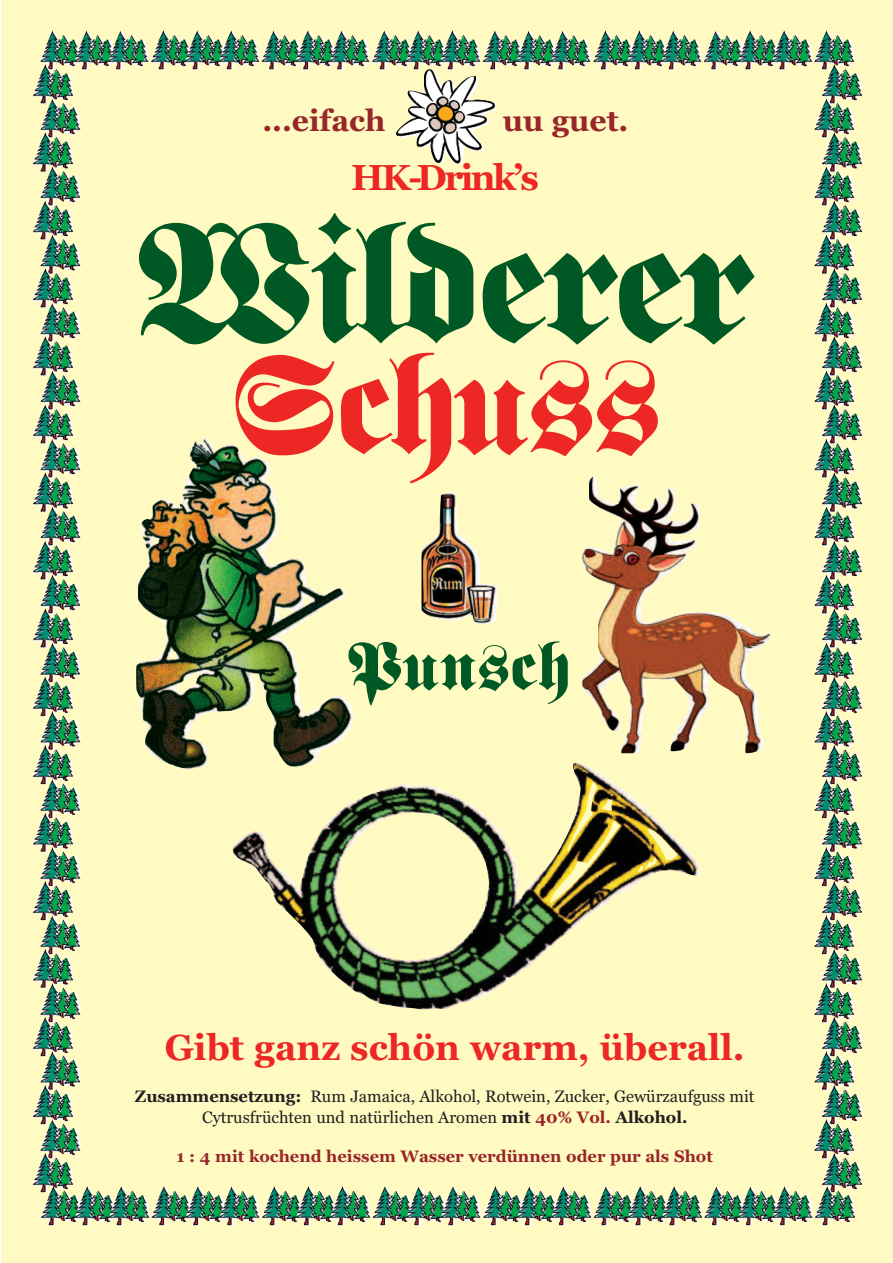
<style>
.page{position:relative;width:893px;height:1263px;background:#fff}
.page>*{position:absolute;margin:0;border:0;box-sizing:border-box;transform-origin:0 0}
.t1{font:180px "Germen Type";letter-spacing:-.03em;color:#005824}
.t2{font:150px "Germen Type";letter-spacing:-.03em;color:#ec2724}
.t3{font:72px "Germen Type";color:#005824}
.t4{font:700 36px "Georgia";color:#ec2724}
.t5{font:700 30px "Georgia";color:#98262a}
.t6{font:16.5px/21px "Georgia";color:#231f20;text-align:center}
.t7{font:700 16.5px "Georgia";color:#98262a}
.s1{font-weight:700}
.s2{font-weight:700;color:#98262a}
</style>
<div class="page">
<div style="left:2px;top:0;width:891px;height:1262px;background:#fffac1"></div>
<img style="left:136px;top:437px;width:218px;height:332px">
<img style="left:582px;top:477px;width:188px;height:276px">
<img style="left:232px;top:763px;width:467px;height:247px">
<img style="left:40px;top:30px;width:34px;height:37px">
<img style="left:33px;top:64px;width:40px;height:34px">
<img style="left:40px;top:98px;width:41px;height:37px">
<img style="left:33px;top:132px;width:40px;height:34px">
<img style="left:40px;top:166px;width:41px;height:37px">
<img style="left:33px;top:200px;width:40px;height:34px">
<img style="left:40px;top:234px;width:41px;height:37px">
<img style="left:33px;top:269px;width:40px;height:34px">
<img style="left:40px;top:303px;width:41px;height:36px">
<img style="left:33px;top:337px;width:40px;height:34px">
<img style="left:40px;top:371px;width:41px;height:36px">
<img style="left:33px;top:405px;width:40px;height:34px">
<img style="left:40px;top:439px;width:41px;height:36px">
<img style="left:33px;top:473px;width:40px;height:34px">
<img style="left:40px;top:507px;width:41px;height:36px">
<img style="left:33px;top:541px;width:40px;height:34px">
<img style="left:40px;top:575px;width:41px;height:36px">
<img style="left:33px;top:609px;width:40px;height:34px">
<img style="left:40px;top:643px;width:41px;height:36px">
<img style="left:33px;top:677px;width:40px;height:34px">
<img style="left:40px;top:711px;width:41px;height:37px">
<img style="left:33px;top:745px;width:40px;height:34px">
<img style="left:40px;top:779px;width:41px;height:37px">
<img style="left:33px;top:813px;width:40px;height:34px">
<img style="left:40px;top:847px;width:41px;height:37px">
<img style="left:33px;top:881px;width:40px;height:34px">
<img style="left:40px;top:915px;width:41px;height:37px">
<img style="left:33px;top:949px;width:40px;height:34px">
<img style="left:40px;top:983px;width:41px;height:37px">
<img style="left:33px;top:1017px;width:40px;height:34px">
<img style="left:40px;top:1051px;width:41px;height:37px">
<img style="left:33px;top:1085px;width:40px;height:34px">
<img style="left:40px;top:1119px;width:41px;height:37px">
<img style="left:33px;top:1153px;width:40px;height:39px">
<img style="left:74px;top:30px;width:34px;height:40px">
<img style="left:108px;top:30px;width:41px;height:40px">
<img style="left:151px;top:30px;width:34px;height:40px">
<img style="left:185px;top:30px;width:34px;height:40px">
<img style="left:219px;top:30px;width:40px;height:40px">
<img style="left:262px;top:30px;width:34px;height:40px">
<img style="left:296px;top:30px;width:34px;height:40px">
<img style="left:330px;top:30px;width:40px;height:40px">
<img style="left:372px;top:30px;width:34px;height:40px">
<img style="left:406px;top:30px;width:34px;height:39px">
<img style="left:440px;top:30px;width:40px;height:39px">
<img style="left:483px;top:30px;width:34px;height:39px">
<img style="left:517px;top:30px;width:34px;height:40px">
<img style="left:551px;top:30px;width:40px;height:40px">
<img style="left:593px;top:30px;width:34px;height:40px">
<img style="left:627px;top:30px;width:34px;height:40px">
<img style="left:661px;top:30px;width:40px;height:40px">
<img style="left:704px;top:30px;width:34px;height:40px">
<img style="left:738px;top:30px;width:34px;height:40px">
<img style="left:772px;top:30px;width:40px;height:40px">
<img style="left:814px;top:30px;width:40px;height:34px">
<img style="left:822px;top:64px;width:40px;height:37px">
<img style="left:814px;top:98px;width:40px;height:34px">
<img style="left:822px;top:132px;width:40px;height:37px">
<img style="left:814px;top:166px;width:40px;height:34px">
<img style="left:822px;top:200px;width:40px;height:37px">
<img style="left:814px;top:234px;width:40px;height:35px">
<img style="left:822px;top:269px;width:40px;height:36px">
<img style="left:814px;top:303px;width:40px;height:34px">
<img style="left:822px;top:337px;width:40px;height:36px">
<img style="left:814px;top:371px;width:40px;height:34px">
<img style="left:822px;top:405px;width:40px;height:36px">
<img style="left:814px;top:439px;width:40px;height:34px">
<img style="left:822px;top:473px;width:40px;height:36px">
<img style="left:814px;top:507px;width:40px;height:34px">
<img style="left:822px;top:541px;width:40px;height:36px">
<img style="left:814px;top:575px;width:40px;height:34px">
<img style="left:822px;top:609px;width:40px;height:36px">
<img style="left:814px;top:643px;width:40px;height:34px">
<img style="left:822px;top:677px;width:40px;height:36px">
<img style="left:814px;top:711px;width:40px;height:34px">
<img style="left:822px;top:745px;width:40px;height:37px">
<img style="left:814px;top:779px;width:40px;height:34px">
<img style="left:822px;top:813px;width:40px;height:37px">
<img style="left:814px;top:847px;width:40px;height:34px">
<img style="left:822px;top:881px;width:40px;height:37px">
<img style="left:814px;top:915px;width:40px;height:34px">
<img style="left:822px;top:949px;width:40px;height:37px">
<img style="left:814px;top:983px;width:40px;height:34px">
<img style="left:822px;top:1017px;width:40px;height:37px">
<img style="left:814px;top:1051px;width:40px;height:34px">
<img style="left:822px;top:1085px;width:40px;height:37px">
<img style="left:814px;top:1119px;width:40px;height:34px">
<img style="left:822px;top:1153px;width:40px;height:37px">
<img style="left:41px;top:1186px;width:34px;height:39px">
<img style="left:75px;top:1186px;width:34px;height:39px">
<img style="left:109px;top:1186px;width:40px;height:39px">
<img style="left:152px;top:1186px;width:34px;height:39px">
<img style="left:186px;top:1186px;width:34px;height:39px">
<img style="left:220px;top:1186px;width:40px;height:39px">
<img style="left:262px;top:1186px;width:34px;height:39px">
<img style="left:296px;top:1186px;width:34px;height:39px">
<img style="left:330px;top:1186px;width:40px;height:39px">
<img style="left:373px;top:1186px;width:34px;height:39px">
<img style="left:407px;top:1186px;width:34px;height:39px">
<img style="left:441px;top:1186px;width:40px;height:39px">
<img style="left:483px;top:1186px;width:34px;height:39px">
<img style="left:517px;top:1186px;width:34px;height:39px">
<img style="left:551px;top:1186px;width:40px;height:39px">
<img style="left:594px;top:1186px;width:34px;height:39px">
<img style="left:628px;top:1186px;width:34px;height:39px">
<img style="left:662px;top:1186px;width:40px;height:39px">
<img style="left:704px;top:1186px;width:34px;height:39px">
<img style="left:738px;top:1186px;width:34px;height:39px">
<img style="left:772px;top:1186px;width:41px;height:39px">
<img style="left:815px;top:1186px;width:40px;height:39px">
<img style="left:395px;top:69px;width:102px;height:96px">
<img style="left:422px;top:491px;width:75px;height:134px">
<h3 class="t5" style="left:262px;top:103px;width:125px">...eifach</h3>
<h3 class="t5" style="left:503px;top:103px;width:127px">uu guet.</h3>
<h3 class="t4" style="left:351px;top:157px;width:189px">HK-Drink’s</h3>
<h1 class="t1" style="left:137px;top:181px;width:621px">Wilderer</h1>
<h2 class="t2" style="left:231px;top:319px;width:433px">Schuss</h2>
<h3 class="t3" style="left:348px;top:625px;width:224px">Punsch</h3>
<h3 class="t4" style="left:165px;top:1026px;width:581px">Gibt ganz schön warm, überall.</h3>
<p class="t6" style="left:135px;top:1085px;width:621px"><span class="s1">Zusammensetzung:</span> Rum Jamaica, Alkohol, Rotwein, Zucker, Gewürzaufguss mit<br>Cytrusfrüchten und natürlichen Aromen <span class="s1">mit</span> <span class="s2">40% Vol.</span> <span class="s1">Alkohol.</span></p>
<p class="t7" style="left:177px;top:1146px;width:538px">1 : 4 mit kochend heissem Wasser verdünnen oder pur als Shot</p>
</div>
